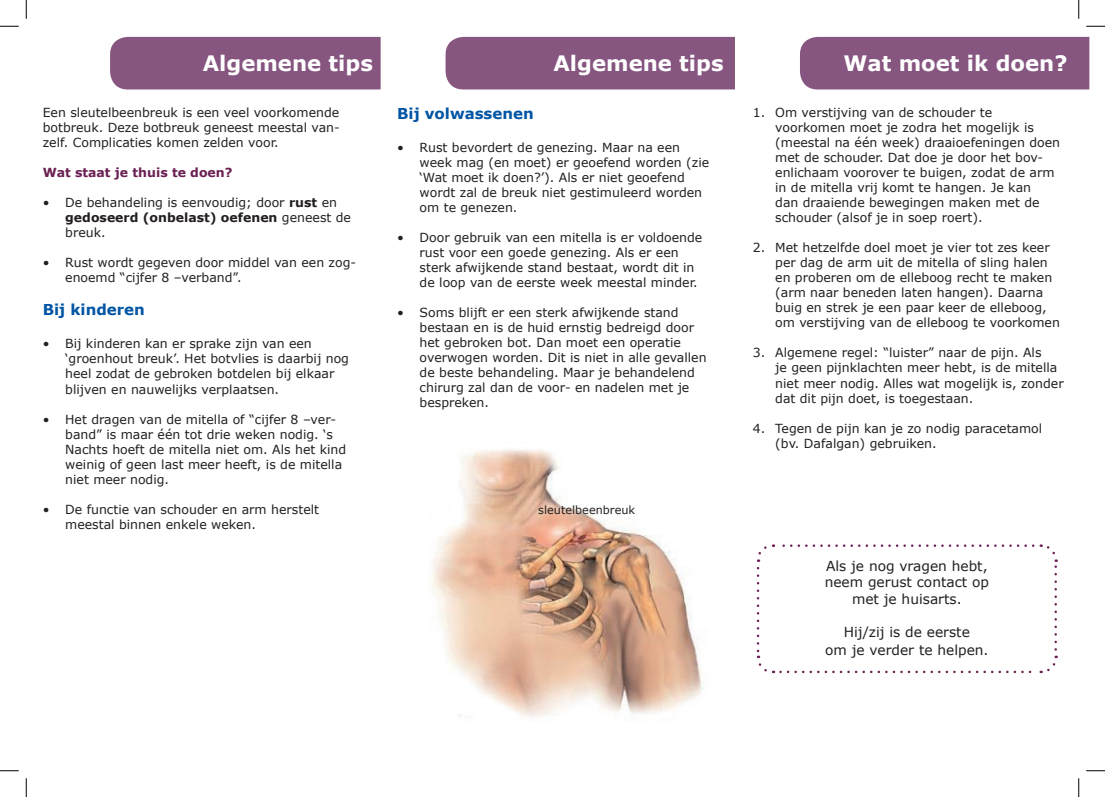
<style>
.page{position:relative;width:1105px;height:797px;background:#fff}
.page>*{position:absolute;margin:0;border:0;box-sizing:border-box;transform-origin:0 0}
.t1{font:700 21.25px "Verdana";color:#fff}
.t2{font:700 15px "Verdana";color:#0155a5}
.t3{font:13.75px/16.5px "Verdana";color:#231f20;text-align:center}
.t4{font:12.5px/15px "Verdana";color:#231f20}
.t5{font:700 12.5px "Verdana";color:#6a2052}
.t6{font:11.25px "Verdana";color:#231f20}
.s1{font-weight:700}
</style>
<div class="page">
<div style="left:110px;top:37px;width:271px;height:52px;background:#865580"></div>
<div style="left:800px;top:37px;width:289px;height:52px;background:#865580"></div>
<div style="left:446px;top:37px;width:289px;height:52px;background:#865580"></div>
<svg style="left:757px;top:568px;width:17px;height:106px"></svg>
<svg style="left:780px;top:655px;width:278px;height:18px"></svg>
<svg style="left:1041px;top:544px;width:16px;height:105px"></svg>
<svg style="left:756px;top:544px;width:277px;height:18px"></svg>
<img style="left:430px;top:449px;width:274px;height:270px">
<svg style="left:0;top:25px;width:19px;height:2px"></svg>
<svg style="left:1086px;top:25px;width:19px;height:2px"></svg>
<svg style="left:0;top:770px;width:19px;height:1px"></svg>
<svg style="left:1086px;top:770px;width:19px;height:1px"></svg>
<svg style="left:25px;top:0;width:2px;height:19px"></svg>
<svg style="left:25px;top:778px;width:2px;height:19px"></svg>
<svg style="left:1078px;top:0;width:1px;height:19px"></svg>
<svg style="left:1078px;top:778px;width:1px;height:19px"></svg>
<h1 class="t1" style="left:203px;top:49px;width:172px">Algemene tips</h1>
<p class="t4" style="left:43px;top:105px;width:299px;text-align:justify">Een sleutelbeenbreuk is een veel voorkomende botbreuk. Deze botbreuk geneest meestal van&shy;zelf. Complicaties komen zelden voor.</p>
<p class="t5" style="left:43px;top:164px;width:191px">Wat staat je thuis te doen?</p>
<p class="t4" style="left:65px;top:195px;width:287px;text-indent:-22px">• De behandeling is eenvoudig; door <span class="s1">rust</span> en <span class="s1">gedoseerd (onbelast) oefenen</span> geneest de breuk.</p>
<p class="t4" style="left:65px;top:255px;width:292px;text-indent:-22px">• Rust wordt gegeven door middel van een zog&shy;enoemd “cijfer 8 –verband”.</p>
<p class="t2" style="left:43px;top:299px;width:104px">Bij kinderen</p>
<p class="t4" style="left:65px;top:336px;width:285px;text-indent:-22px">• Bij kinderen kan er sprake zijn van een ‘groenhout breuk’. Het botvlies is daarbij nog heel zodat de gebroken botdelen bij elkaar blijven en nauwelijks verplaatsen.</p>
<p class="t4" style="left:65px;top:411px;width:283px;text-indent:-22px">• Het dragen van de mitella of “cijfer 8 –ver&shy;band” is maar één tot drie weken nodig. ‘s Nachts hoeft de mitella niet om. Als het kind weinig of geen last meer heeft, is de mitella niet meer nodig.</p>
<p class="t4" style="left:65px;top:501px;width:255px;text-indent:-22px">• De functie van schouder en arm herstelt meestal binnen enkele weken.</p>
<h1 class="t1" style="left:553px;top:49px;width:172px">Algemene tips</h1>
<h1 class="t1" style="left:844px;top:49px;width:225px">Wat moet ik doen?</h1>
<p class="t2" style="left:397px;top:103px;width:138px">Bij volwassenen</p>
<p class="t4" style="left:420px;top:140px;width:291px;text-indent:-22px">• Rust bevordert de genezing. Maar na een week mag (en moet) er geoefend worden (zie ‘Wat moet ik doen?’). Als er niet geoefend wordt zal de breuk niet gestimuleerd worden om te genezen.</p>
<p class="t4" style="left:420px;top:230px;width:284px;text-indent:-22px">• Door gebruik van een mitella is er voldoende rust voor een goede genezing. Als er een sterk afwijkende stand bestaat, wordt dit in de loop van de eerste week meestal minder.</p>
<p class="t4" style="left:420px;top:305px;width:289px;text-indent:-22px">• Soms blijft er een sterk afwijkende stand bestaan en is de huid ernstig bedreigd door het gebroken bot. Dan moet een operatie overwogen worden. Dit is niet in alle gevallen de beste behandeling. Maar je behandelend chirurg zal dan de voor- en nadelen met je bespreken.</p>
<p class="t6" style="left:538px;top:502px;width:98px">sleutelbeenbreuk</p>
<p class="t4" style="left:775px;top:105px;width:286px;text-indent:-22px">1. Om verstijving van de schouder te voorkomen moet je zodra het mogelijk is (meestal na één week) draaioefeningen doen met de schouder. Dat doe je door het bov&shy;enlichaam voorover te buigen, zodat de arm in de mitella vrij komt te hangen. Je kan<br>dan draaiende bewegingen maken met de schouder (alsof je in soep roert).</p>
<p class="t4" style="left:775px;top:240px;width:286px;text-indent:-22px">2. Met hetzelfde doel moet je vier tot zes keer per dag de arm uit de mitella of sling halen en proberen om de elleboog recht te maken (arm naar beneden laten hangen). Daarna buig en strek je een paar keer de elleboog, om verstijving van de elleboog te voorkomen</p>
<p class="t4" style="left:775px;top:345px;width:290px;text-indent:-22px">3. Algemene regel: “luister” naar de pijn. Als<br>je geen pijnklachten meer hebt, is de mitella niet meer nodig. Alles wat mogelijk is, zonder dat dit pijn doet, is toegestaan.</p>
<p class="t4" style="left:775px;top:420px;width:269px;text-indent:-22px">4. Tegen de pijn kan je zo nodig paracetamol (bv. Dafalgan) gebruiken.</p>
<p class="t3" style="left:825px;top:557px;width:166px">Als je nog vragen hebt, neem gerust contact op met je huisarts.</p>
<p class="t3" style="left:825px;top:622px;width:165px;line-height:18px">Hij/zij is de eerste<br>om je verder te helpen.</p>
</div>
